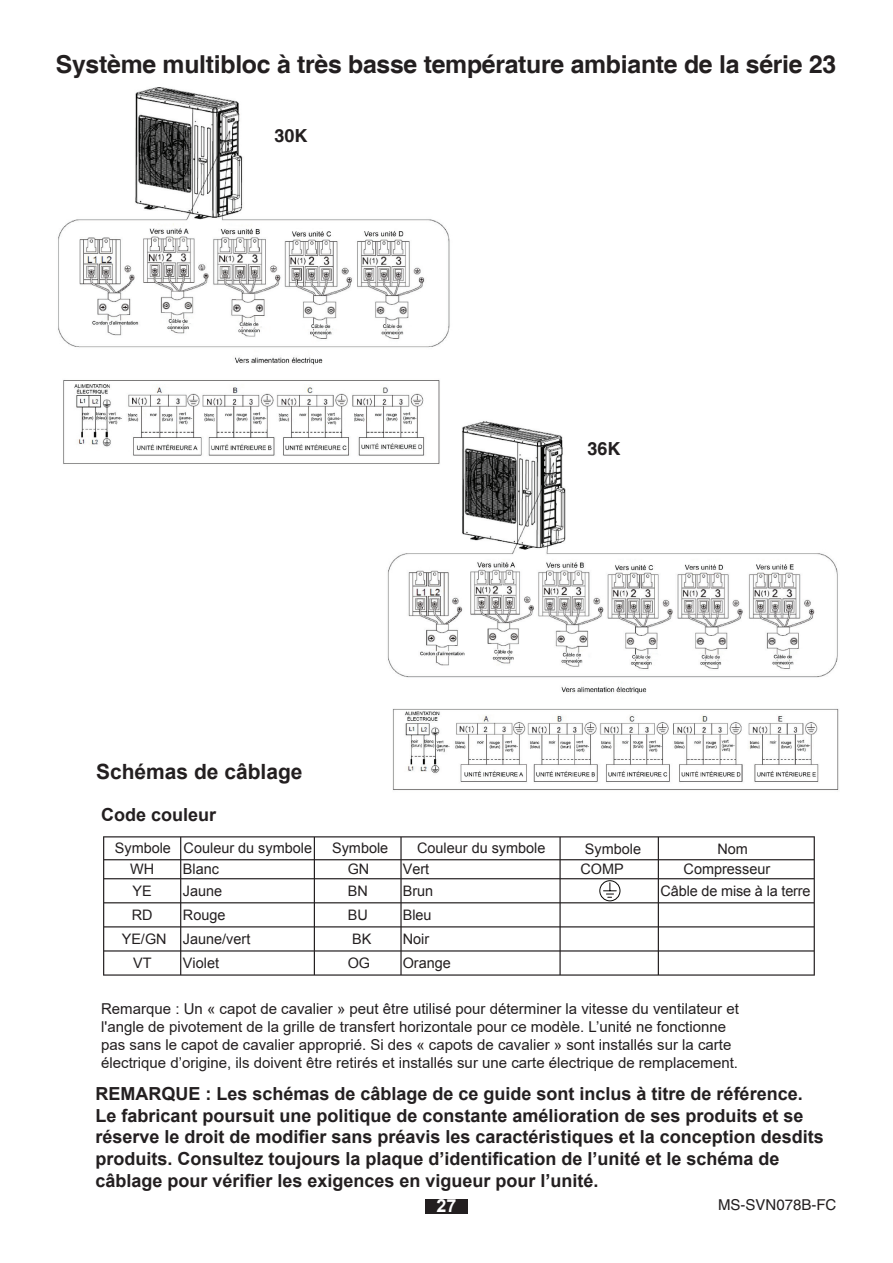
<style>
.page{position:relative;width:893px;height:1263px;background:#fff}
.page>*{position:absolute;margin:0;border:0;box-sizing:border-box;transform-origin:0 0}
.t1{font:700 24.75px "Helvetica";letter-spacing:-.01em;color:#231f20}
.t2{font:700 21px "Arial";color:#231f20}
.t3{font:700 18px/21.6px "Arial";color:#231f20}
.t4{font:700 18px "Helvetica";color:#231f20}
.t5{font:700 18px "Arial";color:#fff}
.t6{font:15px/18px "Arial";color:#231f20}
.t7{font:15px "Helvetica";color:#231f20}
.t8{font:14.4px/21px "Arial";color:#231f20}
</style>
<div class="page">
<img style="left:387px;top:421px;width:452px;height:369px">
<hr style="left:103px;top:836px;width:78px;height:1px;background:#231f20">
<hr style="left:181px;top:836px;width:133px;height:1px;background:#231f20">
<hr style="left:314px;top:836px;width:87px;height:1px;background:#231f20">
<hr style="left:401px;top:836px;width:159px;height:1px;background:#231f20">
<hr style="left:560px;top:836px;width:98px;height:1px;background:#231f20">
<hr style="left:658px;top:836px;width:157px;height:1px;background:#231f20">
<hr style="left:103px;top:859px;width:78px;height:1px;background:#231f20">
<hr style="left:181px;top:859px;width:133px;height:1px;background:#231f20">
<hr style="left:314px;top:859px;width:87px;height:1px;background:#231f20">
<hr style="left:401px;top:859px;width:159px;height:1px;background:#231f20">
<hr style="left:560px;top:859px;width:98px;height:1px;background:#231f20">
<hr style="left:658px;top:859px;width:157px;height:1px;background:#231f20">
<hr style="left:103px;top:878px;width:78px;height:1px;background:#231f20">
<hr style="left:181px;top:878px;width:133px;height:1px;background:#231f20">
<hr style="left:314px;top:878px;width:87px;height:1px;background:#231f20">
<hr style="left:401px;top:878px;width:159px;height:1px;background:#231f20">
<hr style="left:560px;top:878px;width:98px;height:1px;background:#231f20">
<hr style="left:658px;top:878px;width:157px;height:1px;background:#231f20">
<hr style="left:103px;top:902px;width:78px;height:1px;background:#231f20">
<hr style="left:181px;top:902px;width:133px;height:1px;background:#231f20">
<hr style="left:314px;top:902px;width:87px;height:1px;background:#231f20">
<hr style="left:401px;top:902px;width:159px;height:1px;background:#231f20">
<hr style="left:560px;top:902px;width:98px;height:1px;background:#231f20">
<hr style="left:658px;top:902px;width:157px;height:1px;background:#231f20">
<hr style="left:103px;top:926px;width:78px;height:1px;background:#231f20">
<hr style="left:181px;top:926px;width:133px;height:1px;background:#231f20">
<hr style="left:314px;top:926px;width:87px;height:1px;background:#231f20">
<hr style="left:401px;top:926px;width:159px;height:1px;background:#231f20">
<hr style="left:560px;top:926px;width:98px;height:1px;background:#231f20">
<hr style="left:658px;top:926px;width:157px;height:1px;background:#231f20">
<hr style="left:103px;top:950px;width:78px;height:1px;background:#231f20">
<hr style="left:181px;top:950px;width:133px;height:1px;background:#231f20">
<hr style="left:314px;top:950px;width:87px;height:1px;background:#231f20">
<hr style="left:401px;top:950px;width:159px;height:1px;background:#231f20">
<hr style="left:560px;top:950px;width:98px;height:1px;background:#231f20">
<hr style="left:658px;top:950px;width:157px;height:1px;background:#231f20">
<hr style="left:103px;top:974px;width:78px;height:2px;background:#231f20">
<hr style="left:181px;top:974px;width:133px;height:2px;background:#231f20">
<hr style="left:314px;top:974px;width:87px;height:2px;background:#231f20">
<hr style="left:401px;top:974px;width:159px;height:2px;background:#231f20">
<hr style="left:560px;top:974px;width:98px;height:2px;background:#231f20">
<hr style="left:658px;top:974px;width:157px;height:2px;background:#231f20">
<hr style="left:559px;top:837px;width:2px;height:22px;background:#231f20">
<svg style="left:103px;top:837px;width:1px;height:137px"></svg>
<hr style="left:400px;top:837px;width:2px;height:22px;background:#231f20">
<svg style="left:400px;top:860px;width:2px;height:18px"></svg>
<svg style="left:559px;top:860px;width:2px;height:18px"></svg>
<hr style="left:400px;top:879px;width:2px;height:23px;background:#231f20">
<hr style="left:559px;top:879px;width:2px;height:23px;background:#231f20">
<hr style="left:400px;top:903px;width:2px;height:23px;background:#231f20">
<hr style="left:559px;top:903px;width:2px;height:23px;background:#231f20">
<hr style="left:400px;top:927px;width:2px;height:23px;background:#231f20">
<hr style="left:559px;top:927px;width:2px;height:23px;background:#231f20">
<svg style="left:180px;top:837px;width:1px;height:137px"></svg>
<svg style="left:314px;top:837px;width:1px;height:137px"></svg>
<hr style="left:400px;top:951px;width:2px;height:23px;background:#231f20">
<hr style="left:559px;top:951px;width:2px;height:23px;background:#231f20">
<svg style="left:658px;top:837px;width:1px;height:137px"></svg>
<svg style="left:814px;top:837px;width:1px;height:137px"></svg>
<svg style="left:600px;top:880px;width:20px;height:21px"></svg>
<img style="left:58px;top:87px;width:402px;height:380px">
<div style="left:425px;top:1199px;width:43px;height:14px;background:#231f20"></div>
<h1 class="t1" style="left:56px;top:49px;width:782px">Système multibloc à très basse température ambiante de la série 23</h1>
<p class="t4" style="left:274px;top:125px;width:35px">30K</p>
<p class="t4" style="left:588px;top:438px;width:35px">36K</p>
<p class="t2" style="left:96px;top:757px;width:208px">Schémas de câblage</p>
<p class="t3" style="left:101px;top:804px;width:117px">Code couleur</p>
<p class="t8" style="left:115px;top:838px;width:58px">Symbole</p>
<p class="t8" style="left:130px;top:859px;width:26px;line-height:21.6px">WH<br>YE</p>
<p class="t8" style="left:132px;top:905px;width:22px">RD</p>
<p class="t8" style="left:183px;top:838px;width:131px">Couleur du symbole<br>Blanc</p>
<p class="t8" style="left:183px;top:879px;width:44px;line-height:24.2px">Jaune<br>Rouge</p>
<p class="t8" style="left:332px;top:838px;width:58px">Symbole</p>
<p class="t8" style="left:417px;top:838px;width:130px">Couleur du symbole</p>
<p class="t8" style="left:585px;top:839px;width:58px">Symbole</p>
<p class="t8" style="left:717px;top:839px;width:32px">Nom</p>
<p class="t8" style="left:348px;top:858px;width:23px">GN</p>
<p class="t8" style="left:403px;top:858px;width:28px">Vert</p>
<p class="t8" style="left:580px;top:858px;width:45px">COMP</p>
<p class="t8" style="left:684px;top:858px;width:88px">Compresseur</p>
<p class="t8" style="left:348px;top:880px;width:22px">BN</p>
<p class="t8" style="left:403px;top:880px;width:32px">Brun</p>
<p class="t8" style="left:348px;top:905px;width:22px">BU</p>
<p class="t8" style="left:403px;top:905px;width:30px">Bleu</p>
<p class="t8" style="left:661px;top:880px;width:152px">Câble de mise à la terre</p>
<p class="t8" style="left:122px;top:929px;width:130px">YE/GN Jaune/vert</p>
<p class="t8" style="left:352px;top:929px;width:21px">BK</p>
<p class="t8" style="left:403px;top:929px;width:28px">Noir</p>
<p class="t8" style="left:133px;top:953px;width:20px">VT</p>
<p class="t8" style="left:183px;top:953px;width:38px">Violet</p>
<p class="t8" style="left:348px;top:953px;width:24px">OG</p>
<p class="t8" style="left:403px;top:953px;width:50px">Orange</p>
<p class="t6" style="left:101px;top:1000px;width:639px">Remarque : Un « capot de cavalier » peut être utilisé pour déterminer la vitesse du ventilateur et l'angle de pivotement de la grille de transfert horizontale pour ce modèle. L’unité ne fonctionne pas sans le capot de cavalier approprié. Si des « capots de cavalier » sont installés sur la carte électrique d’origine, ils doivent être retirés et installés sur une carte électrique de remplacement.</p>
<p class="t3" style="left:95px;top:1083px;width:730px">REMARQUE : Les schémas de câblage de ce guide sont inclus à titre de référence.<br>Le fabricant poursuit une politique de constante amélioration de ses produits et se réserve le droit de modifier sans préavis les caractéristiques et la conception desdits produits. Consultez toujours la plaque d’identification de l’unité et le schéma de câblage pour vérifier les exigences en vigueur pour l’unité.</p>
<p class="t5" style="left:436px;top:1193px;width:22px">27</p>
<p class="t7" style="left:718px;top:1196px;width:120px">MS-SVN078B-FC</p>
</div>
